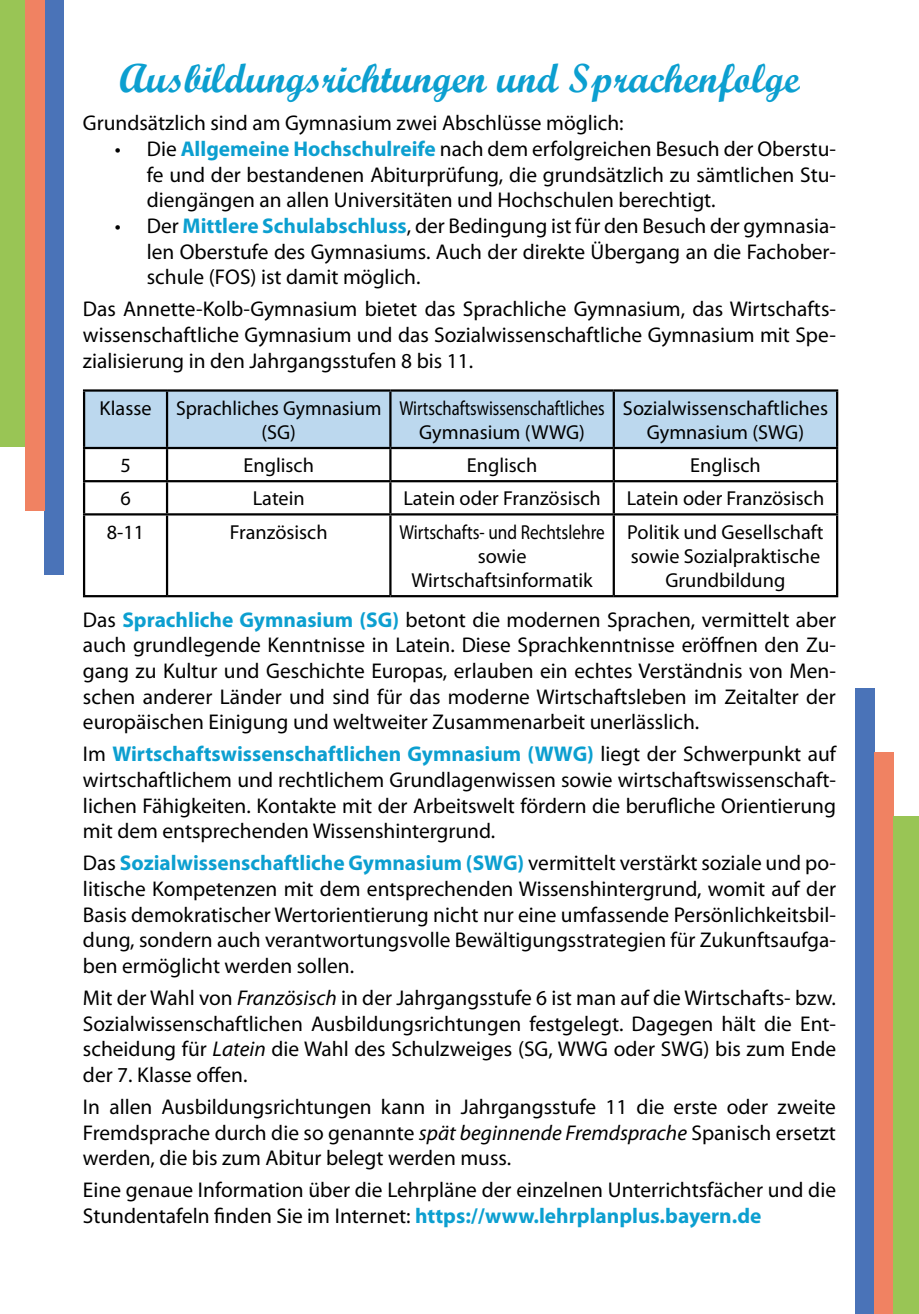
<style>
.page{position:relative;width:919px;height:1314px;background:#fff}
.page>*{position:absolute;margin:0;border:0;box-sizing:border-box;transform-origin:0 0}
.t1{font:40.5px "Script MT Bold";color:#0c9fd0}
.t2{font:21.38px/25.7px "Myriad Pro";color:#000;text-align:justify}
.t3{font:20.25px/24.3px "Myriad Pro";color:#000;text-align:center}
.t4{font:20.25px/24.3px "Myriad Pro";color:#000;text-align:center;scale:.85 1}
.t5{font:20.25px/24.3px "Myriad Pro";color:#000;text-align:center;scale:.82 1}
.s1{font-weight:700;color:#0c9fd0}
.s2{font-style:italic}
</style>
<div class="page">
<div style="left:0;top:0;width:26px;height:446px;background:#99c555"></div>
<div style="left:855px;top:689px;width:19px;height:625px;background:#4a73b8"></div>
<div style="left:874px;top:753px;width:19px;height:561px;background:#f08262"></div>
<div style="left:893px;top:816px;width:25px;height:498px;background:#99c555"></div>
<div style="left:45px;top:0;width:19px;height:574px;background:#4a73b8"></div>
<div style="left:26px;top:0;width:19px;height:510px;background:#f08262"></div>
<div style="left:85px;top:392px;width:751px;height:55px;background:#bcd8ee"></div>
<hr style="left:83px;top:389px;width:84px;height:3px;background:#000">
<hr style="left:83px;top:392px;width:2px;height:55px;background:#000">
<hr style="left:167px;top:389px;width:223px;height:3px;background:#000">
<hr style="left:166px;top:392px;width:2px;height:55px;background:#000">
<hr style="left:390px;top:389px;width:223px;height:3px;background:#000">
<hr style="left:389px;top:392px;width:2px;height:55px;background:#000">
<hr style="left:613px;top:389px;width:225px;height:3px;background:#000">
<hr style="left:612px;top:392px;width:3px;height:55px;background:#000">
<hr style="left:836px;top:392px;width:2px;height:55px;background:#000">
<hr style="left:83px;top:447px;width:84px;height:2px;background:#000">
<hr style="left:83px;top:449px;width:2px;height:31px;background:#000">
<hr style="left:167px;top:447px;width:223px;height:2px;background:#000">
<hr style="left:166px;top:449px;width:2px;height:31px;background:#000">
<hr style="left:390px;top:447px;width:223px;height:2px;background:#000">
<hr style="left:389px;top:449px;width:2px;height:31px;background:#000">
<hr style="left:613px;top:447px;width:225px;height:2px;background:#000">
<hr style="left:612px;top:449px;width:3px;height:31px;background:#000">
<hr style="left:836px;top:449px;width:2px;height:31px;background:#000">
<hr style="left:83px;top:480px;width:84px;height:2px;background:#000">
<hr style="left:83px;top:482px;width:2px;height:31px;background:#000">
<hr style="left:167px;top:480px;width:223px;height:2px;background:#000">
<hr style="left:166px;top:482px;width:2px;height:31px;background:#000">
<hr style="left:390px;top:480px;width:223px;height:2px;background:#000">
<hr style="left:389px;top:482px;width:2px;height:31px;background:#000">
<hr style="left:613px;top:480px;width:225px;height:2px;background:#000">
<hr style="left:612px;top:482px;width:3px;height:31px;background:#000">
<hr style="left:836px;top:482px;width:2px;height:31px;background:#000">
<hr style="left:83px;top:513px;width:84px;height:2px;background:#000">
<hr style="left:83px;top:515px;width:2px;height:80px;background:#000">
<hr style="left:167px;top:513px;width:223px;height:2px;background:#000">
<hr style="left:166px;top:515px;width:2px;height:80px;background:#000">
<hr style="left:390px;top:513px;width:223px;height:2px;background:#000">
<hr style="left:389px;top:515px;width:2px;height:80px;background:#000">
<hr style="left:613px;top:513px;width:225px;height:2px;background:#000">
<hr style="left:612px;top:515px;width:3px;height:80px;background:#000">
<hr style="left:836px;top:515px;width:2px;height:80px;background:#000">
<hr style="left:83px;top:595px;width:84px;height:2px;background:#000">
<hr style="left:167px;top:595px;width:223px;height:2px;background:#000">
<hr style="left:390px;top:595px;width:223px;height:2px;background:#000">
<hr style="left:613px;top:595px;width:225px;height:2px;background:#000">
<h1 class="t1" style="left:119px;top:53px;width:681px">Ausbildungsrichtungen und Sprachenfolge</h1>
<p class="t2" style="left:83px;top:110px;width:542px">Grundsätzlich sind am Gymnasium zwei Abschlüsse möglich:</p>
<p class="t2" style="left:147px;top:136px;width:690px;text-indent:-32px">• Die <span class="s1">Allgemeine Hochschulreife</span> nach dem erfolgreichen Besuch der Oberstu&shy;fe und der bestandenen Abiturprüfung, die grundsätzlich zu sämtlichen Stu&shy;diengängen an allen Universitäten und Hochschulen berechtigt.</p>
<p class="t2" style="left:147px;top:213px;width:690px;text-indent:-32px">• Der <span class="s1">Mittlere Schulabschluss</span>, der Bedingung ist für den Besuch der gymnasia&shy;len Oberstufe des Gymnasiums. Auch der direkte Übergang an die Fachober&shy;schule (FOS) ist damit möglich.</p>
<p class="t2" style="left:83px;top:296px;width:754px">Das Annette-Kolb-Gymnasium bietet das Sprachliche Gymnasium, das Wirtschafts&shy;wissenschaftliche Gymnasium und das Sozialwissenschaftliche Gymnasium mit Spe&shy;zialisierung in den Jahrgangsstufen 8 bis 11.</p>
<p class="t3" style="left:261px;top:395px;width:121px;text-align:left;text-indent:-162px">Klasse Sprachliches Gymnasium (SG)</p>
<p class="t5" style="left:399px;top:395px;width:252px">Wirtschaftswissenschaftliches<br>Gymnasium (WWG)</p>
<p class="t3" style="left:623px;top:395px;width:207px">Sozialwissenschaftliches<br>Gymnasium (SWG)</p>
<p class="t3" style="left:120px;top:453px;width:12px">5</p>
<p class="t3" style="left:243px;top:453px;width:72px">Englisch</p>
<p class="t3" style="left:467px;top:453px;width:72px">Englisch</p>
<p class="t3" style="left:690px;top:453px;width:72px">Englisch</p>
<p class="t3" style="left:120px;top:486px;width:12px">6</p>
<p class="t3" style="left:253px;top:486px;width:53px">Latein</p>
<p class="t3" style="left:403px;top:486px;width:199px">Latein oder Französisch</p>
<p class="t3" style="left:626px;top:486px;width:199px">Latein oder Französisch</p>
<p class="t3" style="left:107px;top:519px;width:39px">8-11</p>
<p class="t3" style="left:230px;top:519px;width:99px">Französisch</p>
<p class="t4" style="left:399px;top:519px;width:243px">Wirtschafts- und Rechtslehre sowie<br>Wirtschaftsinformatik</p>
<p class="t3" style="left:627px;top:519px;width:198px">Politik und Gesellschaft sowie Sozialpraktische<br>Grundbildung</p>
<p class="t2" style="left:83px;top:606px;width:754px">Das <span class="s1">Sprachliche Gymnasium (SG)</span> betont die modernen Sprachen, vermittelt aber auch grundlegende Kenntnisse in Latein. Diese Sprachkenntnisse eröffnen den Zu&shy;gang zu Kultur und Geschichte Europas, erlauben ein echtes Verständnis von Men&shy;schen anderer Länder und sind für das moderne Wirtschaftsleben im Zeitalter der europäischen Einigung und weltweiter Zusammenarbeit unerlässlich.</p>
<p class="t2" style="left:83px;top:741px;width:754px">Im <span class="s1">Wirtschaftswissenschaftlichen Gymnasium (WWG)</span> liegt der Schwerpunkt auf wirtschaftlichem und rechtlichem Grundlagenwissen sowie wirtschaftswissenschaft&shy;lichen Fähigkeiten. Kontakte mit der Arbeitswelt fördern die berufliche Orientierung mit dem entsprechenden Wissenshintergrund.</p>
<p class="t2" style="left:83px;top:850px;width:754px">Das <span class="s1">Sozialwissenschaftliche Gymnasium (SWG)</span> vermittelt verstärkt soziale und po&shy;litische Kompetenzen mit dem entsprechenden Wissenshintergrund, womit auf der Basis demokratischer Wertorientierung nicht nur eine umfassende Persönlichkeitsbil&shy;dung, sondern auch verantwortungsvolle Bewältigungsstrategien für Zukunftsaufga&shy;ben ermöglicht werden sollen.</p>
<p class="t2" style="left:83px;top:985px;width:754px">Mit der Wahl von <span class="s2">Französisch</span> in der Jahrgangsstufe 6 ist man auf die Wirtschafts- bzw.<br>Sozialwissenschaftlichen Ausbildungsrichtungen festgelegt. Dagegen hält die Ent&shy;scheidung für <span class="s2">Latein</span> die Wahl des Schulzweiges (SG, WWG oder SWG) bis zum Ende der 7. Klasse offen.</p>
<p class="t2" style="left:83px;top:1094px;width:754px">In allen Ausbildungsrichtungen kann in Jahrgangsstufe 11 die erste oder zweite Fremdsprache durch die so genannte <span class="s2">spät beginnende Fremdsprache</span> Spanisch ersetzt werden, die bis zum Abitur belegt werden muss.</p>
<p class="t2" style="left:83px;top:1177px;width:754px">Eine genaue Information über die Lehrpläne der einzelnen Unterrichtsfächer und die<br>Stundentafeln finden Sie im Internet: <span class="s1">https://www.lehrplanplus.bayern.de</span></p>
</div>
